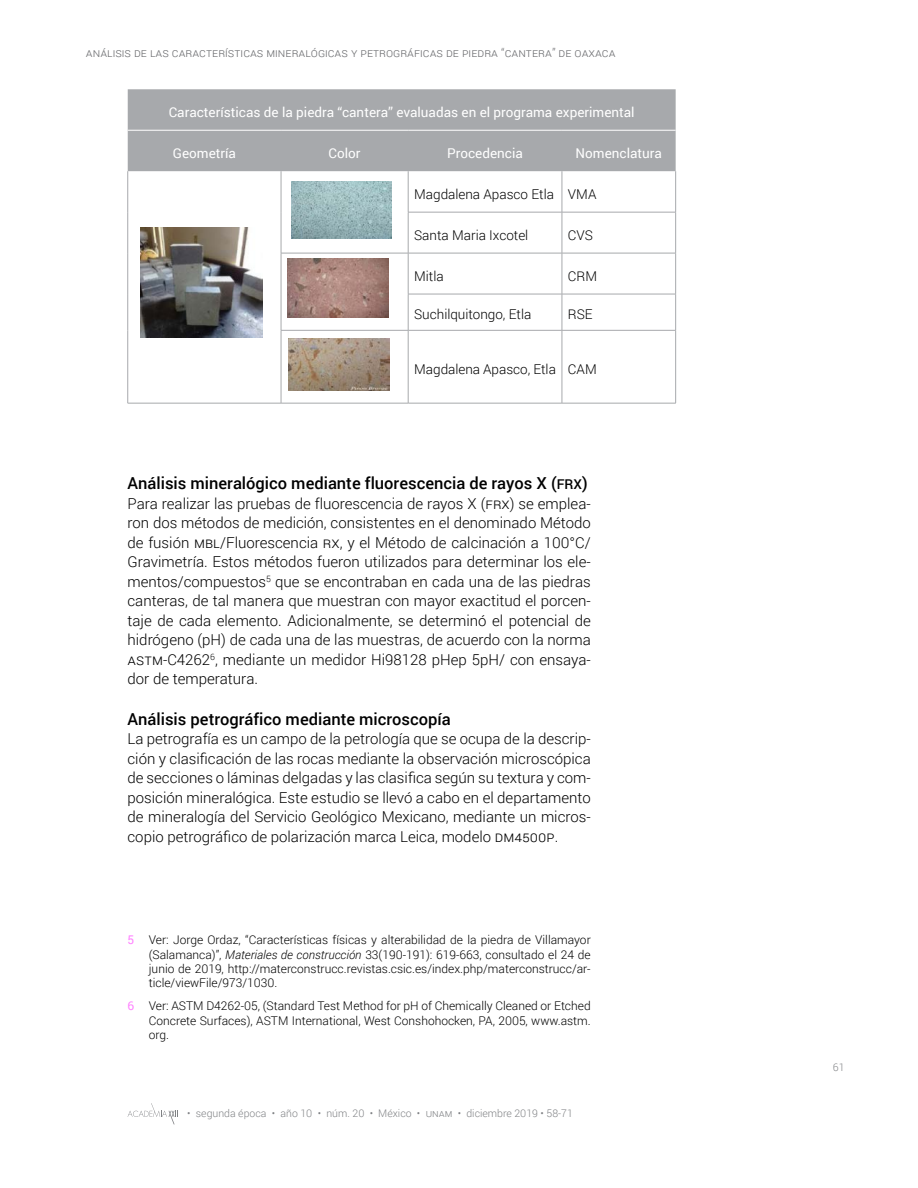
<style>
.page{position:relative;width:918px;height:1188px;background:#fff}
.page>*{position:absolute;margin:0;border:0;box-sizing:border-box;transform-origin:0 0}
.t1{font:500 16.5px "Roboto";color:#000}
.t2{font:300 15px/19.5px "Roboto";color:#000;text-align:justify}
.t3{font:13.5px "Roboto";color:#fff}
.t4{font:300 13.5px "Roboto";color:#000}
.t5{font:300 12px/14.4px "Roboto";color:#000;text-align:justify}
.t6{font:300 12px "Roboto";color:#6d6e71}
.t7{font:300 10.5px "Roboto";color:#808285}
.s1{font-size:13.5px}
.s2{font-weight:400;color:#ff82ff}
.s3{font-style:italic}
</style>
<div class="page">
<svg style="left:128px;top:1103px;width:50px;height:21px"></svg>
<div style="left:128px;top:89px;width:548px;height:82px;background:#a7a9ac"></div>
<hr style="left:128px;top:403px;width:153px;height:1px;background:#a7a9ac">
<hr style="left:127px;top:171px;width:1px;height:41px;background:#a7a9ac">
<hr style="left:127px;top:212px;width:1px;height:41px;background:#a7a9ac">
<hr style="left:127px;top:253px;width:1px;height:41px;background:#a7a9ac">
<hr style="left:127px;top:294px;width:1px;height:36px;background:#a7a9ac">
<hr style="left:127px;top:330px;width:1px;height:73px;background:#a7a9ac">
<hr style="left:281px;top:171px;width:1px;height:41px;background:#a7a9ac">
<hr style="left:281px;top:212px;width:1px;height:41px;background:#a7a9ac">
<hr style="left:408px;top:171px;width:1px;height:41px;background:#a7a9ac">
<hr style="left:562px;top:171px;width:1px;height:41px;background:#a7a9ac">
<hr style="left:675px;top:171px;width:1px;height:41px;background:#a7a9ac">
<hr style="left:408px;top:212px;width:154px;height:1px;background:#a7a9ac">
<hr style="left:408px;top:212px;width:1px;height:41px;background:#a7a9ac">
<hr style="left:562px;top:212px;width:114px;height:1px;background:#a7a9ac">
<hr style="left:562px;top:212px;width:1px;height:41px;background:#a7a9ac">
<hr style="left:675px;top:212px;width:1px;height:41px;background:#a7a9ac">
<hr style="left:281px;top:253px;width:127px;height:1px;background:#a7a9ac">
<hr style="left:281px;top:253px;width:1px;height:41px;background:#a7a9ac">
<hr style="left:281px;top:294px;width:1px;height:36px;background:#a7a9ac">
<hr style="left:408px;top:253px;width:154px;height:1px;background:#a7a9ac">
<hr style="left:408px;top:253px;width:1px;height:41px;background:#a7a9ac">
<hr style="left:562px;top:253px;width:114px;height:1px;background:#a7a9ac">
<hr style="left:562px;top:253px;width:1px;height:41px;background:#a7a9ac">
<hr style="left:675px;top:253px;width:1px;height:41px;background:#a7a9ac">
<hr style="left:408px;top:294px;width:154px;height:1px;background:#a7a9ac">
<hr style="left:408px;top:294px;width:1px;height:36px;background:#a7a9ac">
<hr style="left:562px;top:294px;width:114px;height:1px;background:#a7a9ac">
<hr style="left:562px;top:294px;width:1px;height:36px;background:#a7a9ac">
<hr style="left:675px;top:294px;width:1px;height:36px;background:#a7a9ac">
<hr style="left:281px;top:330px;width:127px;height:1px;background:#a7a9ac">
<hr style="left:281px;top:331px;width:1px;height:72px;background:#a7a9ac">
<hr style="left:408px;top:330px;width:154px;height:1px;background:#a7a9ac">
<hr style="left:408px;top:331px;width:1px;height:72px;background:#a7a9ac">
<hr style="left:562px;top:330px;width:114px;height:1px;background:#a7a9ac">
<hr style="left:562px;top:331px;width:1px;height:72px;background:#a7a9ac">
<hr style="left:675px;top:331px;width:1px;height:72px;background:#a7a9ac">
<hr style="left:281px;top:403px;width:127px;height:1px;background:#a7a9ac">
<hr style="left:408px;top:403px;width:154px;height:1px;background:#a7a9ac">
<hr style="left:562px;top:403px;width:114px;height:1px;background:#a7a9ac">
<hr style="left:128px;top:130px;width:153px;height:1px;background:#fff">
<hr style="left:281px;top:130px;width:127px;height:1px;background:#fff">
<hr style="left:408px;top:130px;width:154px;height:1px;background:#fff">
<hr style="left:562px;top:130px;width:114px;height:1px;background:#fff">
<img style="left:140px;top:227px;width:123px;height:110px">
<img style="left:291px;top:182px;width:100px;height:56px">
<img style="left:288px;top:259px;width:101px;height:58px">
<img style="left:289px;top:338px;width:101px;height:52px">
<p class="t6" style="left:86px;top:45px;width:531px">Análisis de las características mineralógicas y petrográficas de piedra “cantera” de Oaxaca</p>
<p class="t3" style="left:169px;top:103px;width:467px">Características de la piedra “cantera” evaluadas en el programa experimental</p>
<p class="t3" style="left:173px;top:144px;width:65px">Geometría</p>
<p class="t3" style="left:329px;top:144px;width:33px">Color</p>
<p class="t3" style="left:447px;top:144px;width:77px">Procedencia</p>
<p class="t3" style="left:576px;top:144px;width:88px">Nomenclatura</p>
<p class="t4" style="left:414px;top:185px;width:184px">Magdalena Apasco Etla VMA</p>
<p class="t4" style="left:414px;top:226px;width:116px">Santa Maria Ixcotel</p>
<p class="t4" style="left:568px;top:226px;width:27px">CVS</p>
<p class="t4" style="left:414px;top:266px;width:31px">Mitla</p>
<p class="t4" style="left:568px;top:266px;width:31px">CRM</p>
<p class="t4" style="left:414px;top:305px;width:119px">Suchilquitongo, Etla</p>
<p class="t4" style="left:568px;top:305px;width:26px">RSE</p>
<p class="t4" style="left:414px;top:360px;width:184px">Magdalena Apasco, Etla CAM</p>
<p class="t1" style="left:128px;top:472px;width:462px">Análisis mineralógico mediante fluorescencia de rayos X (<span class="s1">FRX</span>)</p>
<p class="t2" style="left:128px;top:493px;width:465px">Para realizar las pruebas de fluorescencia de rayos X (frx) se emplea&shy;ron dos métodos de medición, consistentes en el denominado Método de fusión mbl/Fluorescencia rx, y el Método de calcinación a 100°C/ Gravimetría. Estos métodos fueron utilizados para determinar los ele&shy;mentos/compuestos<sup>5</sup> que se encontraban en cada una de las piedras canteras, de tal manera que muestran con mayor exactitud el porcen&shy;taje de cada elemento. Adicionalmente, se determinó el potencial de hidrógeno (pH) de cada una de las muestras, de acuerdo con la norma astm-C4262<sup>6</sup>, mediante un medidor Hi98128 pHep 5pH/ con ensaya&shy;dor de temperatura.</p>
<p class="t1" style="left:128px;top:707px;width:325px">Análisis petrográfico mediante microscopía</p>
<p class="t2" style="left:128px;top:729px;width:465px">La petrografía es un campo de la petrología que se ocupa de la descrip&shy;ción y clasificación de las rocas mediante la observación microscópica de secciones o láminas delgadas y las clasifica según su textura y com&shy;posición mineralógica. Este estudio se llevó a cabo en el departamento de mineralogía del Servicio Geológico Mexicano, mediante un micros&shy;copio petrográfico de polarización marca Leica, modelo dm4500p.</p>
<p class="t5" style="left:149px;top:932px;width:443px;text-indent:-21px"><span class="s2">5</span> Ver: Jorge Ordaz, “Características físicas y alterabilidad de la piedra de Villamayor (Salamanca)”, <span class="s3">Materiales de construcción</span> 33(190-191): 619-663, consultado el 24 de junio de 2019, http://materconstrucc.revistas.csic.es/index.php/materconstrucc/ar&shy;ticle/viewFile/973/1030.</p>
<p class="t5" style="left:149px;top:999px;width:443px;text-indent:-21px"><span class="s2">6</span> Ver: ASTM D4262-05, (Standard Test Method for pH of Chemically Cleaned or Etched Concrete Surfaces), ASTM International, West Conshohocken, PA, 2005, www.astm. org.</p>
<p class="t7" style="left:187px;top:1106px;width:387px">• segunda época • año 10 • núm. 20 • México • unam • diciembre 2019 • 58-71</p>
<p class="t7" style="left:833px;top:1060px;width:13px">61</p>
</div>
